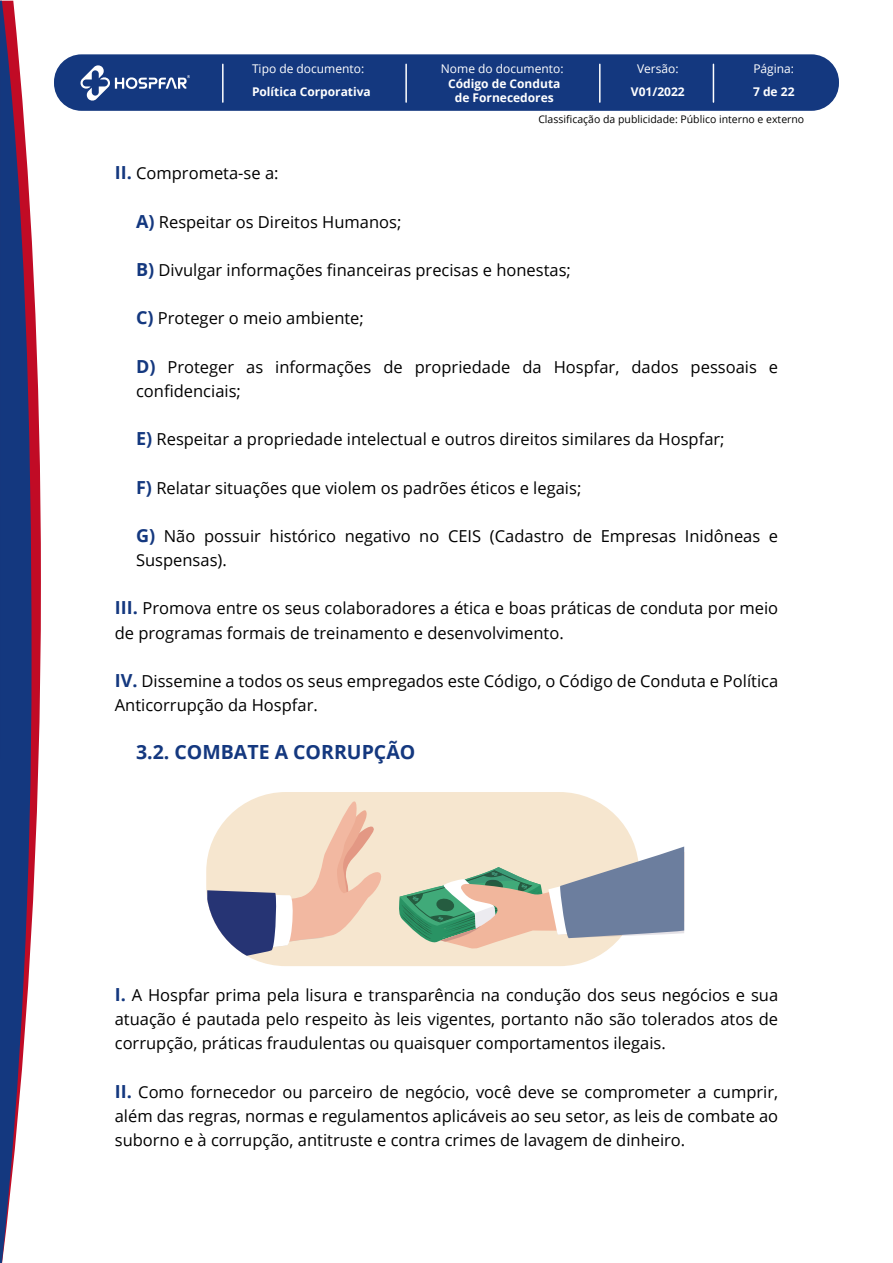
<style>
.page{position:relative;width:893px;height:1263px;background:#fff}
.page>*{position:absolute;margin:0;border:0;box-sizing:border-box;transform-origin:0 0}
.t1{font:700 19.5px "Open Sans";color:#14387f}
.t2{font:16.5px/24.2px "Open Sans";color:#000}
.t3{font:700 12px/14.4px "Open Sans";color:#fff;text-align:center}
.t4{font:12px "Open Sans";color:#fff}
.t5{font:10.5px "Open Sans";color:#000}
.s1{font-weight:700;font-size:18px;color:#14387f}
</style>
<div class="page">
<svg style="left:32px;top:245px;width:9px;height:674px;fill:#c10b25"></svg>
<svg style="left:0;top:1px;width:32px;height:1262px;background:#4e5087"></svg>
<div style="left:54px;top:54px;width:785px;height:57px;background:#14387f;border-radius:28px"></div>
<svg style="left:80px;top:65px;width:110px;height:36px"></svg>
<hr style="left:222px;top:64px;width:2px;height:38px;background:#fff">
<hr style="left:405px;top:64px;width:2px;height:38px;background:#fff">
<hr style="left:599px;top:64px;width:2px;height:38px;background:#fff">
<hr style="left:713px;top:64px;width:1px;height:38px;background:#fff">
<div style="left:206px;top:792px;width:433px;height:174px;background:#f6e6cf;border-radius:80px"></div>
<svg style="left:399px;top:846px;width:285px;height:103px"></svg>
<svg style="left:207px;top:799px;width:174px;height:167px"></svg>
<p class="t4" style="left:252px;top:60px;width:114px">Tipo de documento:</p>
<p class="t4" style="left:441px;top:60px;width:124px">Nome do documento:</p>
<p class="t4" style="left:637px;top:60px;width:43px">Versão:</p>
<p class="t4" style="left:753px;top:60px;width:42px">Página:</p>
<p class="t3" style="left:252px;top:84px;width:120px">Política Corporativa</p>
<p class="t3" style="left:448px;top:76px;width:114px">Código de Conduta de Fornecedores</p>
<p class="t3" style="left:631px;top:84px;width:55px">V01/2022</p>
<p class="t3" style="left:753px;top:84px;width:43px">7 de 22</p>
<p class="t5" style="left:538px;top:112px;width:267px">Classificação da publicidade: Público interno e externo</p>
<p class="t2" style="left:115px;top:161px;width:165px"><span class="s1">II.</span> Comprometa-se a:</p>
<p class="t2" style="left:136px;top:209px;width:267px"><span class="s1">A)</span> Respeitar os Direitos Humanos;</p>
<p class="t2" style="left:136px;top:258px;width:436px"><span class="s1">B)</span> Divulgar informações financeiras precisas e honestas;</p>
<p class="t2" style="left:136px;top:306px;width:229px"><span class="s1">C)</span> Proteger o meio ambiente;</p>
<p class="t2" style="left:136px;top:354px;width:644px"><span class="s1">D)</span> Proteger as informações de propriedade da Hospfar, dados pessoais e confidenciais;</p>
<p class="t2" style="left:136px;top:427px;width:590px"><span class="s1">E)</span> Respeitar a propriedade intelectual e outros direitos similares da Hospfar;</p>
<p class="t2" style="left:136px;top:475px;width:447px"><span class="s1">F)</span> Relatar situações que violem os padrões éticos e legais;</p>
<p class="t2" style="left:136px;top:523px;width:644px"><span class="s1">G)</span> Não possuir histórico negativo no CEIS (Cadastro de Empresas Inidôneas e<br>Suspensas).</p>
<p class="t2" style="left:115px;top:596px;width:665px"><span class="s1">III.</span> Promova entre os seus colaboradores a ética e boas práticas de conduta por meio de programas formais de treinamento e desenvolvimento.</p>
<p class="t2" style="left:115px;top:668px;width:665px"><span class="s1">IV.</span> Dissemine a todos os seus empregados este Código, o Código de Conduta e Política<br>Anticorrupção da Hospfar.</p>
<p class="t1" style="left:136px;top:738px;width:281px">3.2. COMBATE A CORRUPÇÃO</p>
<p class="t2" style="left:115px;top:982px;width:665px;text-align:justify"><span class="s1">I.</span> A Hospfar prima pela lisura e transparência na condução dos seus negócios e sua atuação é pautada pelo respeito às leis vigentes, portanto não são tolerados atos de corrupção, práticas fraudulentas ou quaisquer comportamentos ilegais.</p>
<p class="t2" style="left:115px;top:1079px;width:665px;text-align:justify"><span class="s1">II.</span> Como fornecedor ou parceiro de negócio, você deve se comprometer a cumprir, além das regras, normas e regulamentos aplicáveis ao seu setor, as leis de combate ao suborno e à corrupção, antitruste e contra crimes de lavagem de dinheiro.</p>
</div>
